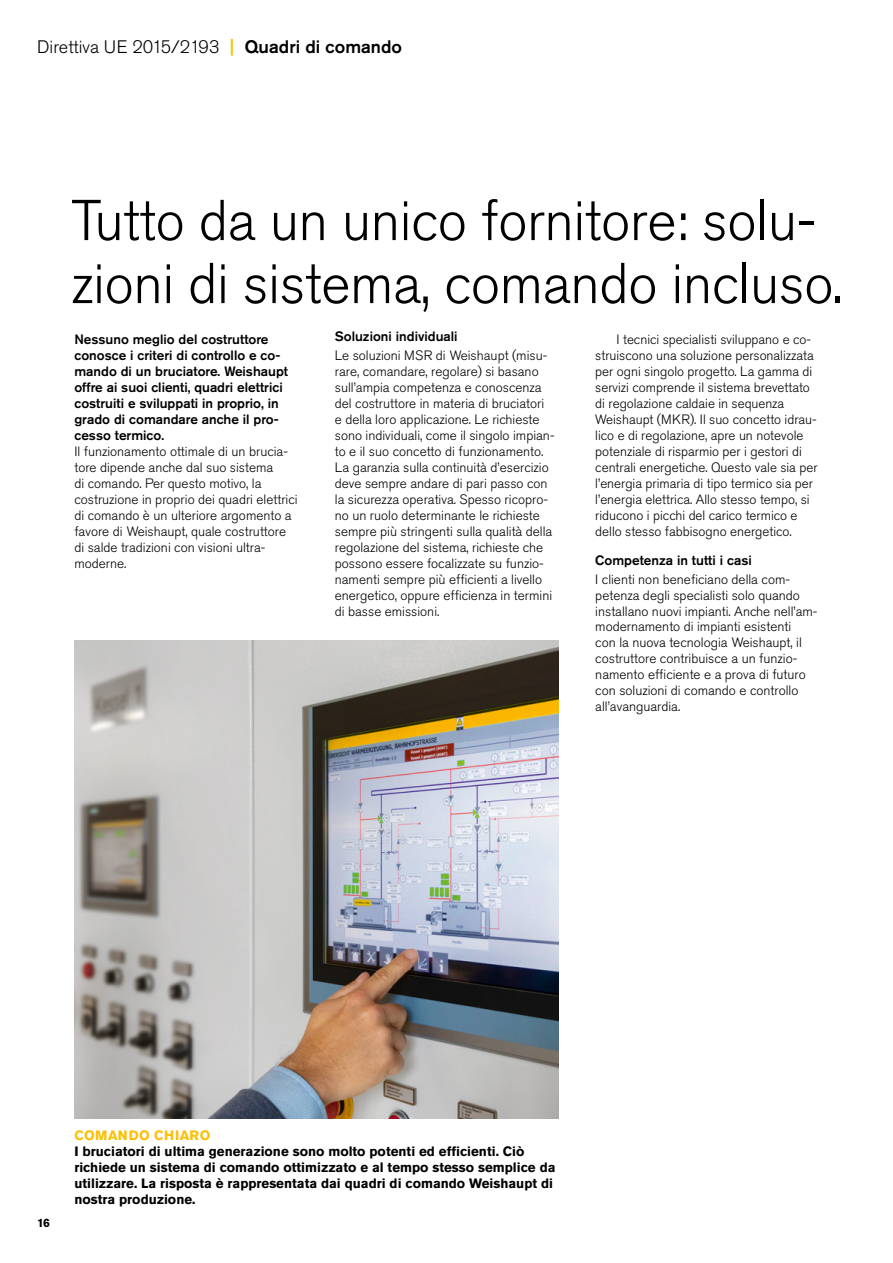
<style>
.page{position:relative;width:893px;height:1263px;background:#fff}
.page>*{position:absolute;margin:0;border:0;box-sizing:border-box;transform-origin:0 0}
.t1{font:300 57px/63px "Akzidenz Grotesk Pro";letter-spacing:-.005em;color:#000}
.t2{font:300 18px "Akzidenz Grotesk Pro";color:#000}
.t3{font:300 13.5px/15.9px "Akzidenz Grotesk Pro";color:#000}
.t4{font:500 13.5px/15.9px "Akzidenz Grotesk Pro";color:#000}
.t5{font:700 13.5px/15.9px "Akzidenz Grotesk Pro";color:#000}
.t6{font:700 13.5px "Akzidenz Grotesk Pro";letter-spacing:.025em;color:#fcbf00}
.t7{font:700 12px "Akzidenz Grotesk Pro";color:#000}
.s1{font-weight:500;color:#fcbf00}
.s2{font-weight:500}
</style>
<div class="page">
<img style="left:74px;top:640px;width:484px;height:478px">
<h2 class="t2" style="left:37px;top:35px;width:366px">Direttiva UE 2015/2193 <span class="s1">|</span> <span class="s2">Quadri di comando</span></h2>
<h1 class="t1" style="left:71px;top:189px;width:773px">Tutto da un unico fornitore: solu&shy;zioni di sistema, comando incluso.</h1>
<p class="t4" style="left:74px;top:332px;width:215px">Nessuno meglio del costruttore conosce i criteri di controllo e co&shy;mando di un bruciatore. Weishaupt offre ai suoi clienti, quadri elettrici costruiti e sviluppati in proprio, in grado di comandare anche il pro&shy;cesso termico.</p>
<p class="t3" style="left:74px;top:443px;width:225px">Il funzionamento ottimale di un brucia&shy;tore dipende anche dal suo sistema<br>di comando. Per questo motivo, la costruzione in proprio dei quadri elettrici di comando è un ulteriore argomento a favore di Weishaupt, quale costruttore di salde tradizioni con visioni ultra&shy;moderne.</p>
<p class="t4" style="left:335px;top:328px;width:124px">Soluzioni individuali</p>
<p class="t3" style="left:335px;top:348px;width:221px">Le soluzioni MSR di Weishaupt (misu&shy;rare, comandare, regolare) si basano sull’ampia competenza e conoscenza del costruttore in materia di bruciatori<br>e della loro applicazione. Le richieste sono individuali, come il singolo impian&shy;to e il suo concetto di funzionamento.<br>La garanzia sulla continuità d’esercizio deve sempre andare di pari passo con la sicurezza operativa. Spesso ricopro&shy;no un ruolo determinante le richieste sempre più stringenti sulla qualità della regolazione del sistema, richieste che possono essere focalizzate su funzio&shy;namenti sempre più efficienti a livello energetico, oppure efficienza in termini di basse emissioni.</p>
<p class="t3" style="left:595px;top:332px;width:224px;text-indent:21px">I tecnici specialisti sviluppano e co&shy;struiscono una soluzione personalizzata per ogni singolo progetto. La gamma di servizi comprende il sistema brevettato di regolazione caldaie in sequenza Weishaupt (MKR). Il suo concetto idrau&shy;lico e di regolazione, apre un notevole potenziale di risparmio per i gestori di centrali energetiche. Questo vale sia per l’energia primaria di tipo termico sia per l’energia elettrica. Allo stesso tempo, si riducono i picchi del carico termico e dello stesso fabbisogno energetico.</p>
<p class="t4" style="left:595px;top:552px;width:158px">Competenza in tutti i casi</p>
<p class="t3" style="left:595px;top:571px;width:224px">I clienti non beneficiano della com&shy;petenza degli specialisti solo quando installano nuovi impianti. Anche nell’am&shy;modernamento di impianti esistenti<br>con la nuova tecnologia Weishaupt, il costruttore contribuisce a un funzio&shy;namento efficiente e a prova di futuro con soluzioni di comando e controllo all’avanguardia.</p>
<p class="t7" style="left:37px;top:1215px;width:14px">16</p>
<p class="t6" style="left:74px;top:1126px;width:138px">COMANDO CHIARO</p>
<p class="t5" style="left:74px;top:1143px;width:483px">I bruciatori di ultima generazione sono molto potenti ed efficienti. Ciò richiede un sistema di comando ottimizzato e al tempo stesso semplice da utilizzare. La risposta è rappresentata dai quadri di comando Weishaupt di nostra produzione.</p>
</div>
